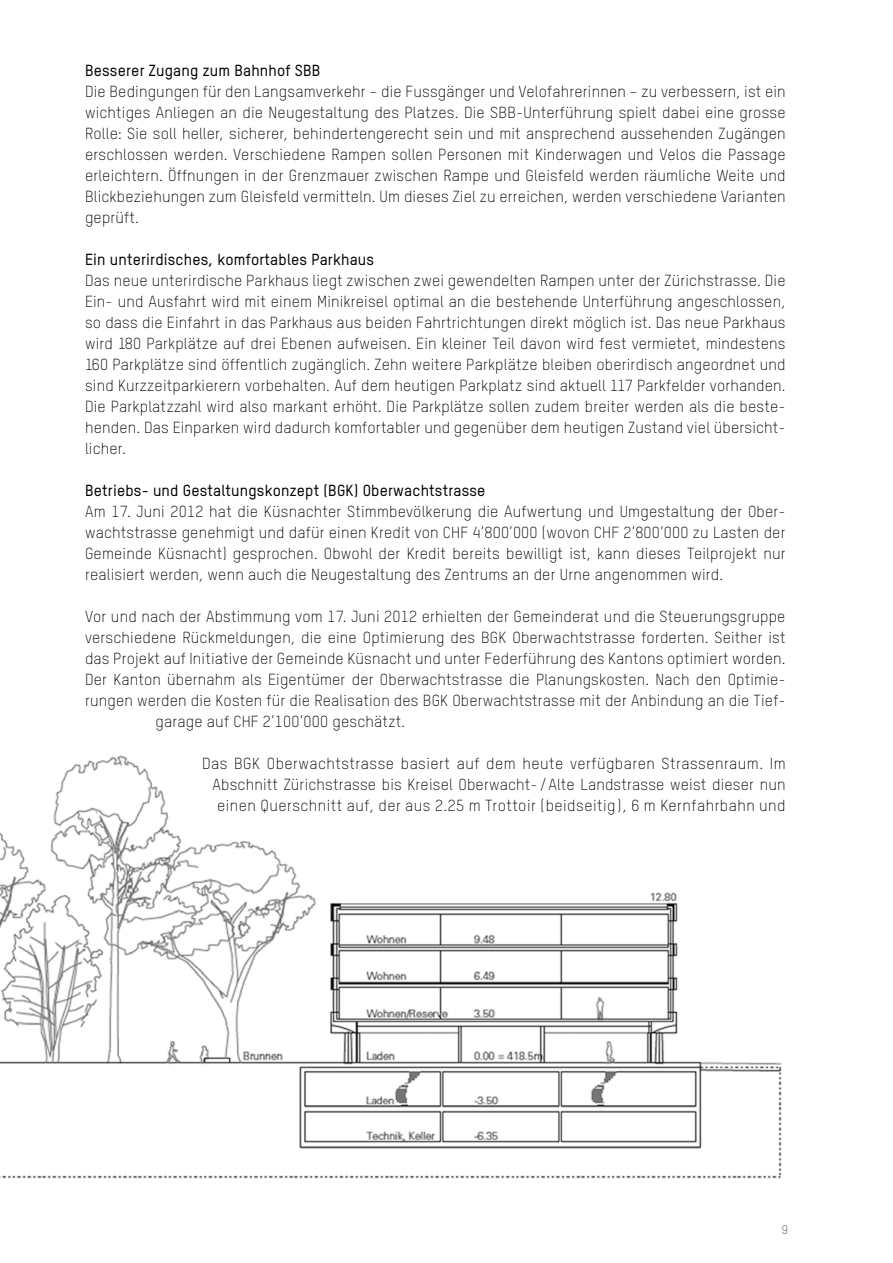
<style>
.page{position:relative;width:893px;height:1263px;background:#fff}
.page>*{position:absolute;margin:0;border:0;box-sizing:border-box;transform-origin:0 0}
.t1{font:300 15.75px/21px "TSTAR";letter-spacing:.01em;color:#000;text-align:justify}
.t2{font:500 15.75px "TSTAR";letter-spacing:.01em;color:#000}
.t3{font:12px "TSTAR";color:#706f6f}
</style>
<div class="page">
<img style="left:0;top:755px;width:782px;height:424px">
<p class="t2" style="left:85px;top:61px;width:237px">Besserer Zugang zum Bahnhof SBB</p>
<p class="t1" style="left:85px;top:81px;width:702px">Die Bedingungen für den Langsamverkehr – die Fussgänger und Velofahrerinnen – zu verbessern, ist ein wichtiges Anliegen an die Neugestaltung des Platzes. Die SBB-Unterführung spielt dabei eine grosse Rolle: Sie soll heller, sicherer, behindertengerecht sein und mit ansprechend aussehenden Zugängen erschlossen werden. Verschiedene Rampen sollen Personen mit Kinderwagen und Velos die Passage erleichtern. Öffnungen in der Grenzmauer zwischen Rampe und Gleisfeld werden räumliche Weite und Blickbeziehungen zum Gleisfeld vermitteln. Um dieses Ziel zu erreichen, werden verschiedene Varianten geprüft.</p>
<p class="t2" style="left:85px;top:250px;width:291px">Ein unterirdisches, komfortables Parkhaus</p>
<p class="t1" style="left:85px;top:270px;width:702px">Das neue unterirdische Parkhaus liegt zwischen zwei gewendelten Rampen unter der Zürichstrasse. Die Ein- und Ausfahrt wird mit einem Minikreisel optimal an die bestehende Unterführung angeschlossen, so dass die Einfahrt in das Parkhaus aus beiden Fahrtrichtungen direkt möglich ist. Das neue Parkhaus wird 180 Parkplätze auf drei Ebenen aufweisen. Ein kleiner Teil davon wird fest vermietet, mindestens 160 Parkplätze sind öffentlich zugänglich. Zehn weitere Parkplätze bleiben oberirdisch angeordnet und sind Kurzzeitparkierern vorbehalten. Auf dem heutigen Parkplatz sind aktuell 117 Parkfelder vorhanden.<br>Die Parkplatzzahl wird also markant erhöht. Die Parkplätze sollen zudem breiter werden als die beste&shy;henden. Das Einparken wird dadurch komfortabler und gegenüber dem heutigen Zustand viel übersicht&shy;licher.</p>
<p class="t2" style="left:85px;top:481px;width:402px">Betriebs- und Gestaltungskonzept (BGK) Oberwachtstrasse</p>
<p class="t1" style="left:85px;top:501px;width:702px">Am 17. Juni 2012 hat die Küsnachter Stimmbevölkerung die Aufwertung und Umgestaltung der Ober&shy;wachtstrasse genehmigt und dafür einen Kredit von CHF 4’800’000 (wovon CHF 2’800’000 zu Lasten der Gemeinde Küsnacht) gesprochen. Obwohl der Kredit bereits bewilligt ist, kann dieses Teilprojekt nur realisiert werden, wenn auch die Neugestaltung des Zentrums an der Urne angenommen wird.</p>
<p class="t1" style="left:85px;top:606px;width:702px">Vor und nach der Abstimmung vom 17. Juni 2012 erhielten der Gemeinderat und die Steuerungsgruppe</p>
<p class="t1" style="left:85px;top:627px;width:702px">verschiedene Rückmeldungen, die eine Optimierung des BGK Oberwachtstrasse forderten. Seither ist</p>
<p class="t1" style="left:85px;top:648px;width:702px">das Projekt auf Initiative der Gemeinde Küsnacht und unter Federführung des Kantons optimiert worden.</p>
<p class="t1" style="left:85px;top:669px;width:702px">Der Kanton übernahm als Eigentümer der Oberwachtstrasse die Planungskosten. Nach den Optimie-</p>
<p class="t1" style="left:85px;top:690px;width:702px">rungen werden die Kosten für die Realisation des BGK Oberwachtstrasse mit der Anbindung an die Tief-</p>
<p class="t1" style="left:156px;top:711px;width:251px">garage auf CHF 2’100’000 geschätzt.</p>
<p class="t1" style="left:213px;top:753px;width:575px;text-indent:-11px">Das BGK Oberwachtstrasse basiert auf dem heute verfügbaren Strassenraum. Im Abschnitt Zürichstrasse bis Kreisel Oberwacht-/Alte Landstrasse weist dieser nun einen Querschnitt auf, der aus 2.25 m Trottoir (beidseitig), 6 m Kernfahrbahn und</p>
<p class="t3" style="left:782px;top:1222px;width:8px">9</p>
</div>
